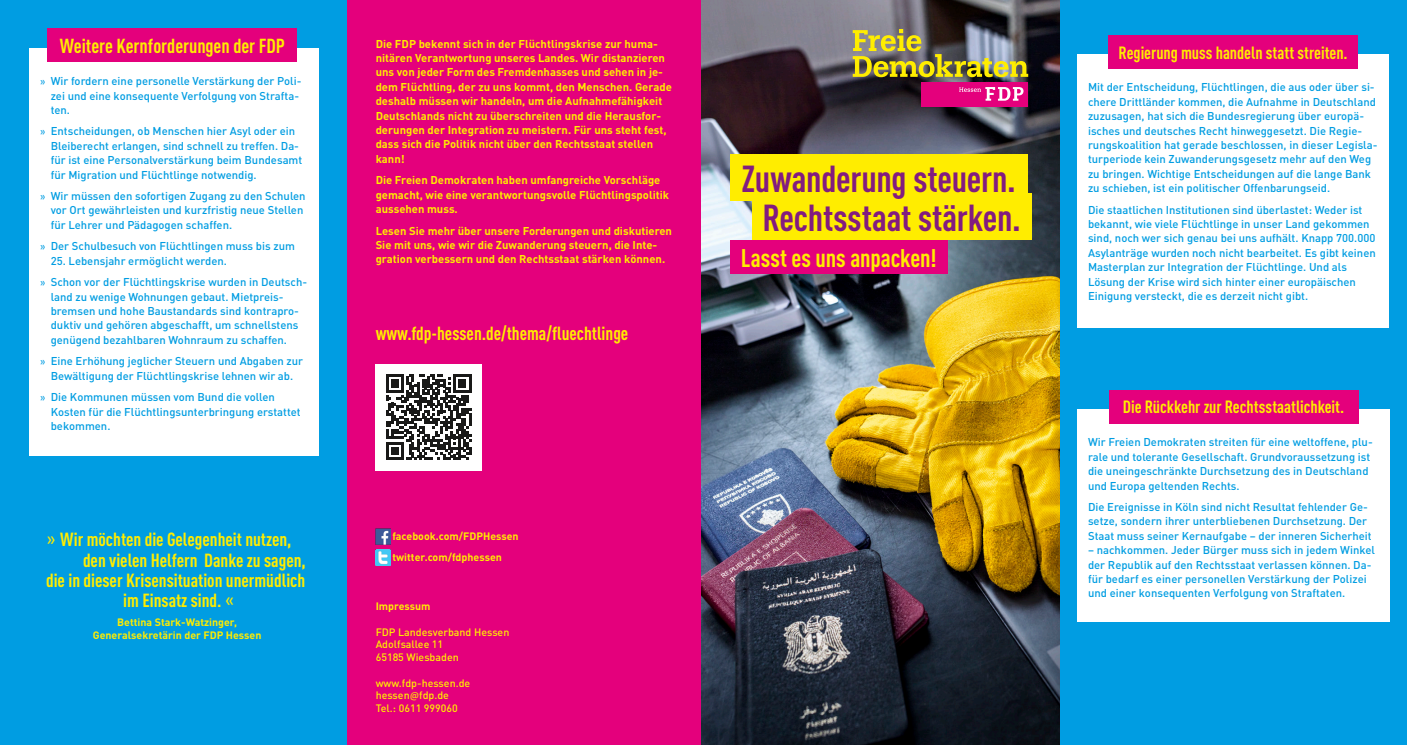
<style>
.page{position:relative;width:1407px;height:745px;background:#fff}
.page>*{position:absolute;margin:0;border:0;box-sizing:border-box;transform-origin:0 0}
.t1{font:700 condensed 37px "DINOT";letter-spacing:-.005em;color:#821c80}
.t2{font:700 condensed 25.12px "DINOT";letter-spacing:-.005em;color:#ffed00}
.t3{font:700 condensed 20px "DINOT";letter-spacing:-.005em;color:#ffed00}
.t4{font:700 condensed 18.75px "DINOT";color:#ffed00}
.t5{font:700 condensed 17.5px "DINOT";letter-spacing:-.005em;color:#ffed00}
.fließ{font:500 11.25px/14.4px "DIN Pro";color:#009de2}
.t6{font:700 11.25px/14.4px "DIN Pro";color:#ffed00}
.t7{font:700 10.62px/12.8px "DIN Pro";color:#ffed00;text-align:center}
.t8{font:500 10.62px "DIN Pro";color:#ffed00}
.s1{font-family:"Calibri";font-weight:400}
.s2{font-family:"Calibri";font-weight:400;font-stretch:normal}
</style>
<div class="page">
<div style="left:0;top:0;width:347px;height:744px;background:#009de2"></div>
<div style="left:347px;top:0;width:358px;height:744px;background:#e4007c"></div>
<div style="left:1059px;top:0;width:348px;height:744px;background:#009de2"></div>
<div style="left:29px;top:48px;width:290px;height:408px;background:#fff"></div>
<div style="left:48px;top:28px;width:249px;height:34px;background:#e4007c"></div>
<div style="left:375px;top:363px;width:107px;height:107px;background:#fff"></div>
<svg style="left:386px;top:374px;width:85px;height:85px"></svg>
<img style="left:376px;top:528px;width:15px;height:15px">
<img style="left:376px;top:549px;width:15px;height:15px">
<img style="left:702px;top:0;width:357px;height:744px">
<img style="left:853px;top:29px;width:175px;height:48px">
<div style="left:921px;top:82px;width:107px;height:24px;background:#e4007c"></div>
<svg style="left:959px;top:87px;width:64px;height:14px"></svg>
<div style="left:730px;top:240px;width:218px;height:34px;background:#e4007c"></div>
<div style="left:752px;top:193px;width:279px;height:47px;background:#ffed00"></div>
<div style="left:730px;top:154px;width:297px;height:47px;background:#ffed00"></div>
<div style="left:1077px;top:54px;width:312px;height:273px;background:#fff"></div>
<div style="left:1077px;top:409px;width:313px;height:213px;background:#fff"></div>
<div style="left:1108px;top:35px;width:250px;height:34px;background:#e4007c"></div>
<div style="left:1108px;top:389px;width:250px;height:34px;background:#e4007c"></div>
<p class="t3" style="left:60px;top:34px;width:226px">Weitere Kernforderungen der FDP</p>
<p class="t6" style="left:376px;top:36px;width:298px">Die FDP bekennt sich in der Flüchtlingskrise zur huma&shy;nitären Verantwortung unseres Landes. Wir distanzieren uns von jeder Form des Fremdenhasses und sehen in je&shy;dem Flüchtling, der zu uns kommt, den Menschen. Gerade deshalb müssen wir handeln, um die Aufnahmefähigkeit Deutschlands nicht zu überschreiten und die Herausfor&shy;derungen der Integration zu meistern. Für uns steht fest, dass sich die Politik nicht über den Rechtsstaat stellen kann!</p>
<p class="t6" style="left:376px;top:172px;width:295px">Die Freien Demokraten haben umfangreiche Vorschläge gemacht, wie eine verantwortungsvolle Flüchtlingspolitik aussehen muss.</p>
<p class="t6" style="left:376px;top:223px;width:298px">Lesen Sie mehr über unsere Forderungen und diskutieren<br>Sie mit uns, wie wir die Zuwanderung steuern, die Inte&shy;gration verbessern und den Rechtsstaat stärken können.</p>
<p class="fließ" style="left:51px;top:73px;width:252px;text-indent:-11px"><span class="s1">»</span> Wir fordern eine personelle Verstärkung der Poli&shy;zei und eine konsequente Verfolgung von Strafta&shy;ten.</p>
<p class="fließ" style="left:51px;top:124px;width:253px;text-indent:-11px"><span class="s1">»</span> Entscheidungen, ob Menschen hier Asyl oder ein Bleiberecht erlangen, sind schnell zu treffen. Da&shy;für ist eine Personalverstärkung beim Bundesamt für Migration und Flüchtlinge notwendig.</p>
<p class="fließ" style="left:51px;top:188px;width:256px;text-indent:-11px"><span class="s1">»</span> Wir müssen den sofortigen Zugang zu den Schulen vor Ort gewährleisten und kurzfristig neue Stellen für Lehrer und Pädagogen schaffen.</p>
<p class="fließ" style="left:40px;top:238px;width:257px"><span class="s1">»</span> Der Schulbesuch von Flüchtlingen muss bis zum</p>
<p class="fließ" style="left:51px;top:253px;width:178px">25. Lebensjahr ermöglicht werden.</p>
<p class="fließ" style="left:51px;top:274px;width:258px;text-indent:-11px"><span class="s1">»</span> Schon vor der Flüchtlingskrise wurden in Deutsch&shy;land zu wenige Wohnungen gebaut. Mietpreis&shy;bremsen und hohe Baustandards sind kontrapro&shy;duktiv und gehören abgeschafft, um schnellstens genügend bezahlbaren Wohnraum zu schaffen.</p>
<p class="fließ" style="left:40px;top:353px;width:265px;text-align:center"><span class="s1">»</span> Eine Erhöhung jeglicher Steuern und Abgaben zur<br>Bewältigung der Flüchtlingskrise lehnen wir ab.</p>
<p class="fließ" style="left:51px;top:389px;width:252px;text-indent:-11px"><span class="s1">»</span> Die Kommunen müssen vom Bund die vollen<br>Kosten für die Flüchtlingsunterbringung erstattet bekommen.</p>
<p class="t4" style="left:376px;top:322px;width:254px">www.fdp-hessen.de/thema/fluechtlinge</p>
<p class="t4" style="left:46px;top:528px;width:247px"><span class="s2">»</span> Wir möchten die Gelegenheit nutzen,</p>
<p class="t4" style="left:83px;top:548px;width:224px">den vielen Helfern Danke zu sagen,</p>
<p class="t4" style="left:46px;top:568px;width:261px">die in dieser Krisensituation unermüdlich</p>
<p class="t4" style="left:123px;top:588px;width:113px">im Einsatz sind. <span class="s2">«</span></p>
<p class="t7" style="left:93px;top:615px;width:170px">Bettina Stark-Watzinger,<br>Generalsekretärin der FDP Hessen</p>
<p class="t7" style="left:392px;top:529px;width:128px">facebook.com/FDPHessen</p>
<p class="t7" style="left:392px;top:550px;width:111px">twitter.com/fdphessen</p>
<p class="t7" style="left:376px;top:599px;width:56px">Impressum</p>
<p class="t8" style="left:376px;top:624px;width:135px">FDP Landesverband Hessen</p>
<p class="t8" style="left:376px;top:636px;width:69px">Adolfsallee 11</p>
<p class="t8" style="left:376px;top:649px;width:85px">65185 Wiesbaden</p>
<p class="t8" style="left:376px;top:675px;width:96px">www.fdp-hessen.de</p>
<p class="t8" style="left:376px;top:687px;width:75px">hessen<span class="s1">@</span>fdp.de</p>
<p class="t8" style="left:376px;top:700px;width:84px">Tel.: 0611 999060</p>
<p class="t1" style="left:741px;top:156px;width:276px">Zuwanderung steuern.</p>
<p class="t1" style="left:762px;top:195px;width:260px">Rechtsstaat stärken.</p>
<p class="t2" style="left:741px;top:242px;width:197px">Lasst es uns anpacken!</p>
<p class="t5" style="left:1118px;top:42px;width:231px">Regierung muss handeln statt streiten.</p>
<p class="fließ" style="left:1088px;top:80px;width:291px">Mit der Entscheidung, Flüchtlingen, die aus oder über si&shy;chere Drittländer kommen, die Aufnahme in Deutschland zuzusagen, hat sich die Bundesregierung über europä&shy;isches und deutsches Recht hinweggesetzt. Die Regie&shy;rungskoalition hat gerade beschlossen, in dieser Legisla&shy;turperiode kein Zuwanderungsgesetz mehr auf den Weg zu bringen. Wichtige Entscheidungen auf die lange Bank zu schieben, ist ein politischer Offenbarungseid.</p>
<p class="fließ" style="left:1088px;top:202px;width:289px">Die staatlichen Institutionen sind überlastet: Weder ist bekannt, wie viele Flüchtlinge in unser Land gekommen sind, noch wer sich genau bei uns aufhält. Knapp 700.000<br>Asylanträge wurden noch nicht bearbeitet. Es gibt keinen Masterplan zur Integration der Flüchtlinge. Und als Lösung der Krise wird sich hinter einer europäischen Einigung versteckt, die es derzeit nicht gibt.</p>
<p class="t5" style="left:1123px;top:396px;width:223px">Die Rückkehr zur Rechtsstaatlichkeit.</p>
<p class="fließ" style="left:1088px;top:434px;width:286px">Wir Freien Demokraten streiten für eine weltoffene, plu&shy;rale und tolerante Gesellschaft. Grundvoraussetzung ist die uneingeschränkte Durchsetzung des in Deutschland und Europa geltenden Rechts.</p>
<p class="fließ" style="left:1088px;top:499px;width:285px">Die Ereignisse in Köln sind nicht Resultat fehlender Ge&shy;setze, sondern ihrer unterbliebenen Durchsetzung. Der<br>Staat muss seiner Kernaufgabe – der inneren Sicherheit</p>
<p class="fließ" style="left:1088px;top:542px;width:288px">– nachkommen. Jeder Bürger muss sich in jedem Winkel der Republik auf den Rechtsstaat verlassen können. Da&shy;für bedarf es einer personellen Verstärkung der Polizei und einer konsequenten Verfolgung von Straftaten.</p>
</div>
